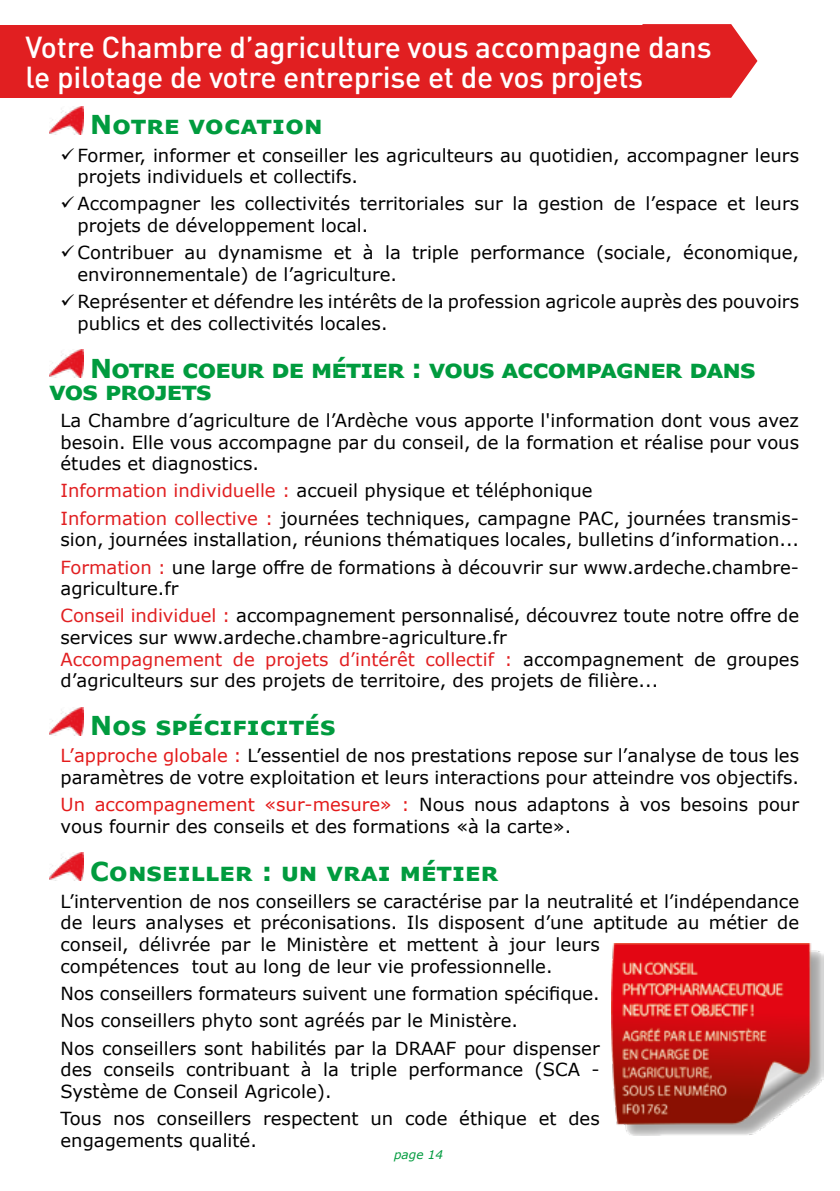
<style>
.page{position:relative;width:840px;height:1191px;background:#fff}
.page>*{position:absolute;margin:0;border:0;box-sizing:border-box;transform-origin:0 0}
.t1{font:500 30px/30px "DIN Pro";letter-spacing:-.01em;color:#fff}
.t2{font:700 26px "Verdana";color:#009b3e}
.t3{font:700 26px/22px "Verdana";letter-spacing:-.04em;color:#009b3e}
.t4{font:18px/21.6px "Verdana";color:#000}
.t5{font:italic 12px "Verdana";color:#009b3e}
.s1{color:#e11f21}
.s2{color:#e41b1b}
</style>
<div class="page">
<img style="left:49px;top:106px;width:34px;height:28px">
<img style="left:49px;top:350px;width:34px;height:27px">
<img style="left:49px;top:707px;width:34px;height:28px">
<img style="left:49px;top:852px;width:34px;height:28px">
<svg style="left:642px;top:24px;width:115px;height:74px"></svg>
<div style="left:0;top:25px;width:719px;height:73px;background:#e11f21"></div>
<img style="left:611px;top:943px;width:211px;height:192px">
<h1 class="t1" style="left:26px;top:29px;width:687px">Votre Chambre d’agriculture vous accompagne dans le pilotage de votre entreprise et de vos projets</h1>
<h2 class="t2" style="left:90px;top:106px;width:234px">Notre vocation</h2>
<p class="t4" style="left:77px;top:144px;width:722px">Former, informer et conseiller les agriculteurs au quotidien, accompagner leurs projets individuels et collectifs.</p>
<p class="t4" style="left:77px;top:193px;width:722px">Accompagner les collectivités territoriales sur la gestion de l’espace et leurs projets de développement local.</p>
<p class="t4" style="left:77px;top:242px;width:722px">Contribuer au dynamisme et à la triple performance (sociale, économique, environnementale) de l’agriculture.</p>
<p class="t4" style="left:77px;top:291px;width:722px">Représenter et défendre les intérêts de la profession agricole auprès des pouvoirs publics et des collectivités locales.</p>
<h2 class="t3" style="left:49px;top:356px;width:707px;text-indent:41px">Notre coeur de métier : vous accompagner dans vos projets</h2>
<p class="t4" style="left:60px;top:409px;width:739px;text-align:justify">La Chambre d’agriculture de l’Ardèche vous apporte l'information dont vous avez besoin. Elle vous accompagne par du conseil, de la formation et réalise pour vous études et diagnostics.</p>
<p class="t4" style="left:60px;top:477px;width:739px;line-height:27.2px"><span class="s1">Information individuelle :</span> accueil physique et téléphonique<br><span class="s1">Information collective :</span> journées techniques, campagne PAC, journées transmis-</p>
<p class="t4" style="left:60px;top:526px;width:739px;line-height:27.2px">sion, journées installation, réunions thématiques locales, bulletins d’information...<br><span class="s1">Formation :</span> une large offre de formations à découvrir sur www.ardeche.chambre-</p>
<p class="t4" style="left:60px;top:575px;width:739px;line-height:27.2px">agriculture.fr<br><span class="s1">Conseil individuel :</span> accompagnement personnalisé, découvrez toute notre offre de</p>
<p class="t4" style="left:60px;top:626px;width:739px">services sur www.ardeche.chambre-agriculture.fr<br><span class="s1">Accompagnement de projets d’intérêt collectif :</span> accompagnement de groupes d’agriculteurs sur des projets de territoire, des projets de filière...</p>
<h2 class="t2" style="left:90px;top:707px;width:247px">Nos spécificités</h2>
<p class="t4" style="left:60px;top:745px;width:739px"><span class="s2">L’approche globale :</span> L’essentiel de nos prestations repose sur l’analyse de tous les paramètres de votre exploitation et leurs interactions pour atteindre vos objectifs.</p>
<p class="t4" style="left:60px;top:793px;width:739px"><span class="s2">Un accompagnement «sur-mesure» :</span> Nous nous adaptons à vos besoins pour vous fournir des conseils et des formations «à la carte».</p>
<h2 class="t2" style="left:90px;top:852px;width:405px">Conseiller : un vrai métier</h2>
<p class="t4" style="left:60px;top:890px;width:739px">L’intervention de nos conseillers se caractérise par la neutralité et l’indépendance de leurs analyses et préconisations. Ils disposent d’une aptitude au métier de conseil, délivrée par le Ministère et mettent à jour leurs<br>compétences tout au long de leur vie professionnelle.</p>
<p class="t4" style="left:60px;top:979px;width:540px;line-height:27.2px">Nos conseillers formateurs suivent une formation spécifique.<br>Nos conseillers phyto sont agréés par le Ministère.<br>Nos conseillers sont habilités par la DRAAF pour dispenser</p>
<p class="t4" style="left:60px;top:1058px;width:540px">des conseils contribuant à la triple performance (SCA -<br>Système de Conseil Agricole).</p>
<p class="t4" style="left:60px;top:1107px;width:540px">Tous nos conseillers respectent un code éthique et des engagements qualité.</p>
<p class="t5" style="left:394px;top:1146px;width:50px">page 14</p>
</div>
